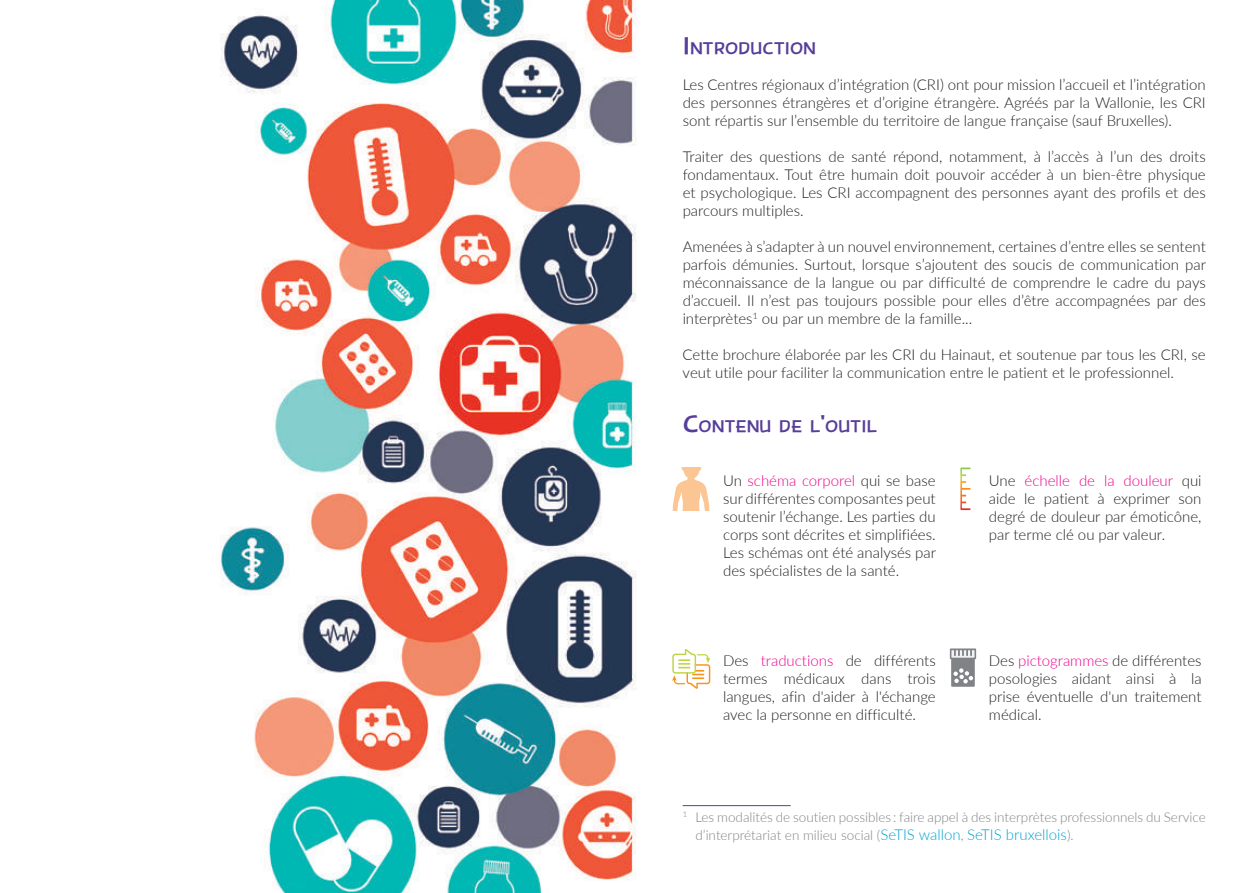
<style>
.page{position:relative;width:1259px;height:893px;background:#fff}
.page>*{position:absolute;margin:0;border:0;box-sizing:border-box;transform-origin:0 0}
.t1{font:700 16.8px "Banksia";color:#573e99}
.t2{font:300 15px/18px "Lato";color:#231f20;text-align:justify}
.t3{font:300 13.5px/18px "Lato";color:#808285}
.s1{font-size:24px}
.s2{color:#ed028c}
.s3{font-size:15px;color:#00a4d3}
</style>
<div class="page">
<img style="left:220px;top:0;width:416px;height:893px">
<hr style="left:682px;top:805px;width:108px;height:1px;background:#573e99">
<svg style="left:672px;top:468px;width:38px;height:42px"></svg>
<svg style="left:960px;top:468px;width:10px;height:42px"></svg>
<svg style="left:672px;top:649px;width:38px;height:40px"></svg>
<svg style="left:950px;top:648px;width:26px;height:11px"></svg>
<svg style="left:951px;top:650px;width:23px;height:37px"></svg>
<p class="t1" style="left:682px;top:38px;width:135px"><span class="s1">I</span>NTRODUCTION</p>
<p class="t2" style="left:682px;top:75px;width:524px">Les Centres régionaux d’intégration (CRI) ont pour mission l’accueil et l’intégration des personnes étrangères et d’origine étrangère. Agréés par la Wallonie, les CRI sont répartis sur l’ensemble du territoire de langue française (sauf Bruxelles).</p>
<p class="t2" style="left:682px;top:147px;width:524px">Traiter des questions de santé répond, notamment, à l’accès à l’un des droits fondamentaux. Tout être humain doit pouvoir accéder à un bien-être physique et psychologique. Les CRI accompagnent des personnes ayant des profils et des parcours multiples.</p>
<p class="t2" style="left:682px;top:237px;width:525px">Amenées à s’adapter à un nouvel environnement, certaines d’entre elles se sentent parfois démunies. Surtout, lorsque s’ajoutent des soucis de communication par méconnaissance de la langue ou par difficulté de comprendre le cadre du pays d’accueil. Il n’est pas toujours possible pour elles d’être accompagnées par des interprètes<sup>1</sup> ou par un membre de la famille...</p>
<p class="t2" style="left:682px;top:345px;width:524px">Cette brochure élaborée par les CRI du Hainaut, et soutenue par tous les CRI, se veut utile pour faciliter la communication entre le patient et le professionnel.</p>
<p class="t1" style="left:682px;top:416px;width:196px"><span class="s1">C</span>ONTENU DE L<span class="s1">'</span>OUTI L</p>
<p class="t2" style="left:723px;top:471px;width:214px">Un <span class="s2">schéma corporel</span> qui se base sur différentes composantes peut soutenir l’échange. Les parties du corps sont décrites et simplifiées.<br>Les schémas ont été analysés par des spécialistes de la santé.</p>
<p class="t2" style="left:989px;top:471px;width:214px">Une <span class="s2">échelle de la douleur</span> qui aide le patient à exprimer son degré de douleur par émoticône, par terme clé ou par valeur.</p>
<p class="t2" style="left:723px;top:651px;width:214px">Des <span class="s2">traductions</span> de différents termes médicaux dans trois langues, afin d'aider à l'échange avec la personne en difficulté.</p>
<p class="t2" style="left:989px;top:651px;width:214px">Des <span class="s2">pictogrammes</span> de différentes posologies aidant ainsi à la prise éventuelle d'un traitement médical.</p>
<p class="t3" style="left:695px;top:807px;width:512px;text-indent:-13px"><sup>1</sup> Les modalités de soutien possibles : faire appel à des interprètes professionnels du Service d’interprétariat en milieu social (<span class="s3">SeTIS wallon</span>, <span class="s3">SeTIS bruxellois</span>).</p>
</div>
